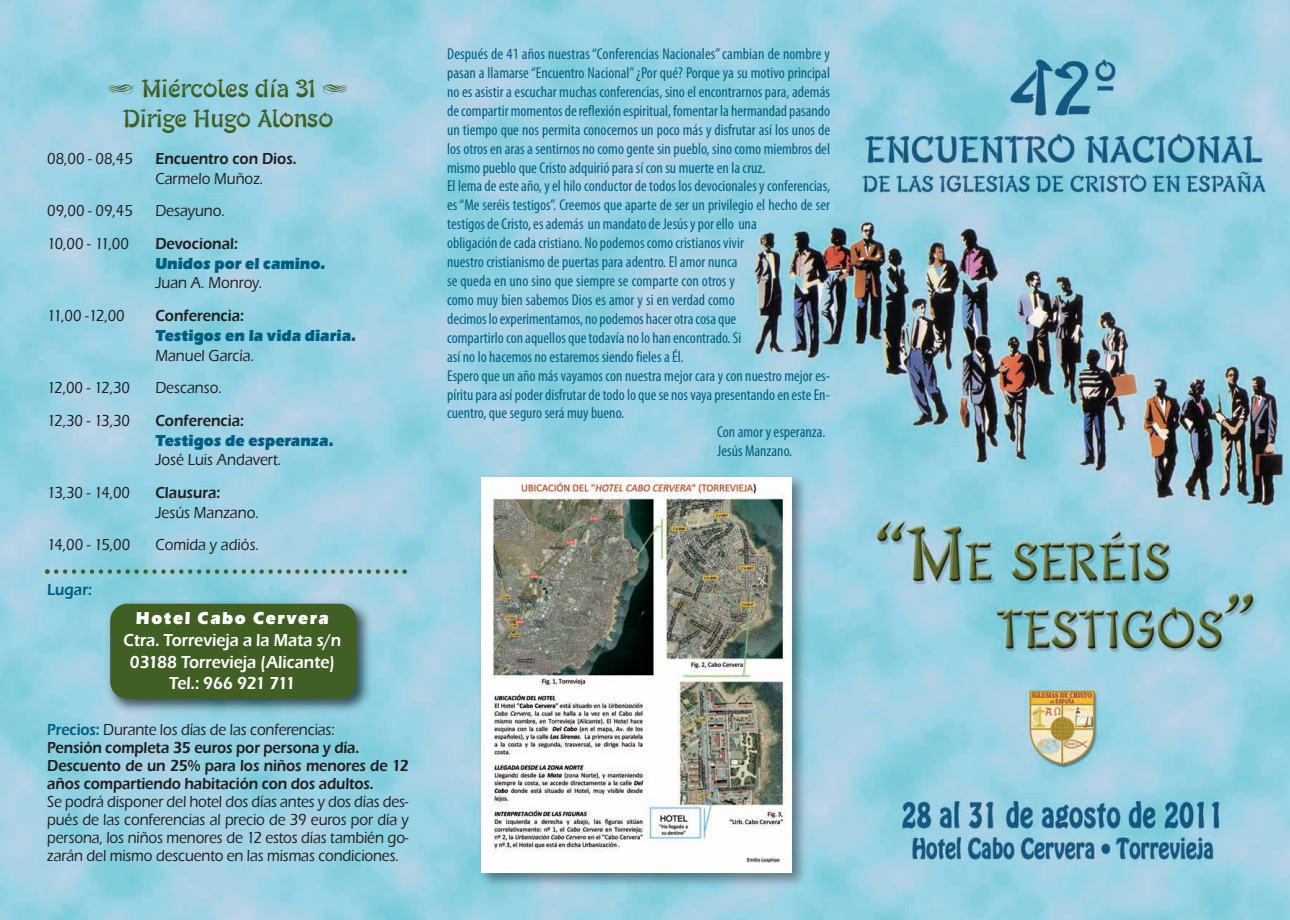
<style>
.page{position:relative;width:1290px;height:920px;background:#fff}
.page>*{position:absolute;margin:0;border:0;box-sizing:border-box;transform-origin:0 0}
.t1{font:27px/30px "Typados ITC";color:#415f25;text-align:center}
.t2{font:600 18px/21.6px "Eras Book ITC";color:#fff;text-align:center;scale:.9 1}
.t3{font:900 18px "Eras Bld ITC";letter-spacing:.1em;color:#fff;scale:.9 1}
.t4{font:500 16.5px/18px "Eras ITC";color:#231f20;text-align:justify;scale:.9 1}
.t5{font:600 16.5px/18px "Eras Book ITC";letter-spacing:-.01em;color:#231f20;scale:.9 1}
.t6{font:900 16.5px "Eras Bld ITC";color:#005e82;scale:.9 1}
.t7{font:600 16.5px "Eras Book ITC";color:#005e82;scale:.9 1}
.t8{font:condensed 15.75px "Myriad Pro";color:#005e82}
.s1{font-family:"Eras Book ITC";font-weight:600;color:#005e82}
</style>
<div class="page">
<img style="left:0;top:0;width:1289px;height:919px">
<img style="left:103px;top:596px;width:273px;height:122px">
<div style="left:110px;top:603px;width:246px;height:95px;background:#415f25;border-radius:17px"></div>
<svg style="left:45px;top:569px;width:362px;height:4px"></svg>
<img style="left:475px;top:470px;width:336px;height:422px">
<img style="left:482px;top:477px;width:309px;height:395px">
<svg style="left:109px;top:85px;width:26px;height:10px"></svg>
<svg style="left:321px;top:85px;width:26px;height:10px"></svg>
<h1 class="t1" style="left:123px;top:77px;width:212px">Miércoles día 31<br>Dirige Hugo Alonso</h1>
<p class="t4" style="left:47px;top:151px;width:97px">08,00 - 08,45</p>
<p class="t5" style="left:155px;top:151px;width:158px">Encuentro con Dios.</p>
<p class="t4" style="left:155px;top:171px;width:121px">Carmelo Muñoz.</p>
<p class="t4" style="left:47px;top:203px;width:97px">09,00 - 09,45</p>
<p class="t4" style="left:155px;top:203px;width:79px">Desayuno.</p>
<p class="t4" style="left:47px;top:236px;width:92px">10,00 - 11,00</p>
<p class="t5" style="left:155px;top:236px;width:93px">Devocional:</p>
<p class="t6" style="left:155px;top:257px;width:190px">Unidos por el camino.</p>
<p class="t4" style="left:155px;top:276px;width:120px">Juan A. Monroy.</p>
<p class="t4" style="left:47px;top:308px;width:87px">11,00 -12,00</p>
<p class="t5" style="left:155px;top:308px;width:100px">Conferencia:</p>
<p class="t6" style="left:155px;top:329px;width:224px">Testigos en la vida diaria.</p>
<p class="t4" style="left:155px;top:348px;width:111px">Manuel García.</p>
<p class="t4" style="left:47px;top:380px;width:93px">12,00 - 12,30</p>
<p class="t4" style="left:155px;top:380px;width:75px">Descanso.</p>
<p class="t4" style="left:47px;top:413px;width:93px">12,30 - 13,30</p>
<p class="t5" style="left:155px;top:413px;width:100px">Conferencia:</p>
<p class="t6" style="left:155px;top:434px;width:199px">Testigos de esperanza.</p>
<p class="t4" style="left:155px;top:452px;width:141px">José Luis Andavert.</p>
<p class="t4" style="left:47px;top:485px;width:94px">13,30 - 14,00</p>
<p class="t5" style="left:155px;top:485px;width:74px">Clausura:</p>
<p class="t4" style="left:155px;top:505px;width:116px">Jesús Manzano.</p>
<p class="t4" style="left:47px;top:537px;width:94px">14,00 - 15,00</p>
<p class="t4" style="left:155px;top:537px;width:117px">Comida y adiós.</p>
<p class="t7" style="left:47px;top:583px;width:51px">Lugar:</p>
<p class="t3" style="left:136px;top:612px;width:216px">Hotel Cabo Cervera</p>
<p class="t2" style="left:123px;top:631px;width:243px">Ctra. Torrevieja a la Mata s/n<br>03188 Torrevieja (Alicante)<br>Tel.: 966 921 711</p>
<p class="t4" style="left:47px;top:722px;width:321px"><span class="s1">Precios:</span> Durante los días de las conferencias:</p>
<p class="t5" style="left:47px;top:740px;width:403px">Pensión completa 35 euros por persona y día.<br>Descuento de un 25% para los niños menores de 12 años compartiendo habitación con dos adultos.</p>
<p class="t4" style="left:47px;top:794px;width:403px">Se podrá disponer del hotel dos días antes y dos días des&shy;pués de las conferencias al precio de 39 euros por día y persona, los niños menores de 12 estos días también go&shy;zarán del mismo descuento en las mismas condiciones.</p>
<p class="t8" style="left:447px;top:48px;width:384px">Después de 41 años nuestras “Conferencias Nacionales” cambian de nombre y</p>
<p class="t8" style="left:447px;top:67px;width:384px">pasan a llamarse “Encuentro Nacional” ¿Por qué? Porque ya su motivo principal</p>
<p class="t8" style="left:447px;top:86px;width:384px">no es asistir a escuchar muchas conferencias, sino el encontrarnos para, además</p>
<p class="t8" style="left:447px;top:105px;width:384px">de compartir momentos de reflexión espiritual, fomentar la hermandad pasando</p>
<p class="t8" style="left:447px;top:124px;width:384px">un tiempo que nos permita conocernos un poco más y disfrutar así los unos de</p>
<p class="t8" style="left:447px;top:143px;width:384px">los otros en aras a sentirnos no como gente sin pueblo, sino como miembros del</p>
<p class="t8" style="left:447px;top:162px;width:320px">mismo pueblo que Cristo adquirió para sí con su muerte en la cruz.</p>
<p class="t8" style="left:447px;top:180px;width:384px">El lema de este año, y el hilo conductor de todos los devocionales y conferencias,</p>
<p class="t8" style="left:447px;top:199px;width:384px">es “Me seréis testigos”. Creemos que aparte de ser un privilegio el hecho de ser</p>
<p class="t8" style="left:447px;top:218px;width:311px">testigos de Cristo, es además un mandato de Jesús y por ello una</p>
<p class="t8" style="left:447px;top:237px;width:298px">obligación de cada cristiano. No podemos como cristianos vivir</p>
<p class="t8" style="left:447px;top:256px;width:292px">nuestro cristianismo de puertas para adentro. El amor nunca</p>
<p class="t8" style="left:447px;top:275px;width:289px">se queda en uno sino que siempre se comparte con otros y</p>
<p class="t8" style="left:447px;top:294px;width:289px">como muy bien sabemos Dios es amor y si en verdad como</p>
<p class="t8" style="left:447px;top:313px;width:291px">decimos lo experimentamos, no podemos hacer otra cosa que</p>
<p class="t8" style="left:447px;top:332px;width:296px">compartirlo con aquellos que todavía no lo han encontrado. Si</p>
<p class="t8" style="left:447px;top:351px;width:238px">así no lo hacemos no estaremos siendo fieles a Él.</p>
<p class="t8" style="left:447px;top:369px;width:384px">Espero que un año más vayamos con nuestra mejor cara y con nuestro mejor es-</p>
<p class="t8" style="left:447px;top:388px;width:384px">píritu para así poder disfrutar de todo lo que se nos vaya presentando en este En-</p>
<p class="t8" style="left:447px;top:407px;width:178px">cuentro, que seguro será muy bueno.</p>
<p class="t8" style="left:717px;top:426px;width:110px">Con amor y esperanza.</p>
<p class="t8" style="left:717px;top:445px;width:76px">Jesús Manzano.</p>
</div>
